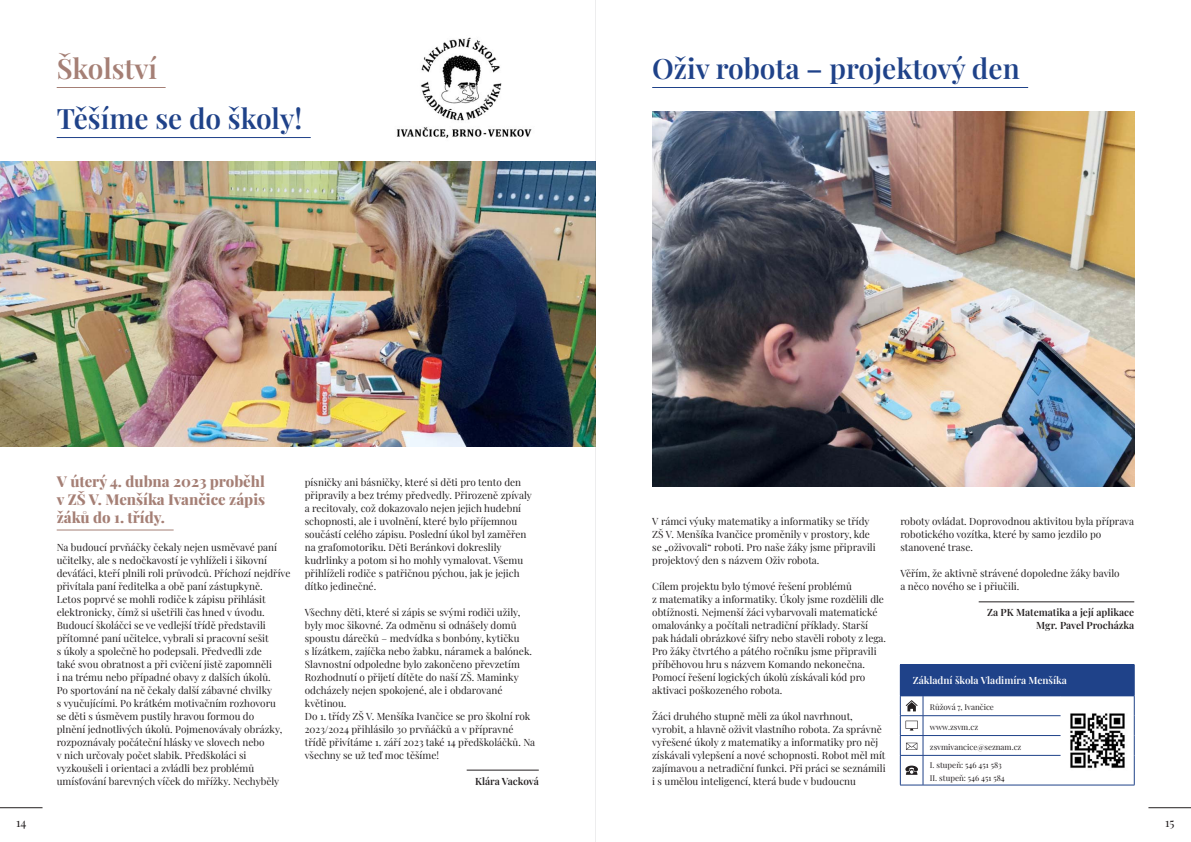
<style>
.page{position:relative;width:1191px;height:842px;background:#fff}
.page>*{position:absolute;margin:0;border:0;box-sizing:border-box;transform-origin:0 0}
.t1{font:600 28px "Playfair Display";color:#1f4289}
.t2{font:600 28px "Playfair Display";color:#a57f75}
.t3{font:800 15px/18px "Playfair Display";color:#a57f75;text-align:justify}
.t4{font:12px "Playfair Display";color:#231f20}
.t5{font:10px/13px "Playfair Display";color:#231f20}
.t6{font:600 10px/13px "Playfair Display";color:#231f20;text-align:right}
.t7{font:600 10px "Playfair Display";color:#fff}
.t8{font:8px/13px "Playfair Display";color:#231f20}
</style>
<div class="page">
<hr style="left:1148px;top:807px;width:43px;height:1px;background:#231f20">
<hr style="left:0;top:807px;width:43px;height:1px;background:#231f20">
<hr style="left:57px;top:87px;width:109px;height:1px;background:#a57f75">
<hr style="left:57px;top:137px;width:254px;height:1px;background:#1f4289">
<hr style="left:57px;top:530px;width:117px;height:1px;background:#a57f75">
<hr style="left:467px;top:770px;width:72px;height:1px;background:#231f20">
<img style="left:0;top:161px;width:595px;height:285px">
<img style="left:396px;top:127px;width:136px;height:11px">
<img style="left:417px;top:35px;width:89px;height:90px;border-radius:50%">
<hr style="left:652px;top:87px;width:376px;height:1px;background:#1f4289">
<img style="left:652px;top:111px;width:482px;height:375px">
<div style="left:900px;top:665px;width:234px;height:31px;background:#1f4289"></div>
<svg style="left:900px;top:664px;width:23px;height:1px"></svg>
<hr style="left:923px;top:664px;width:211px;height:1px;background:#1f4289">
<hr style="left:1134px;top:665px;width:1px;height:31px;background:#1f4289">
<hr style="left:923px;top:696px;width:137px;height:1px;background:#1f4289">
<hr style="left:1060px;top:696px;width:74px;height:1px;background:#1f4289">
<hr style="left:923px;top:715px;width:137px;height:1px;background:#1f4289">
<hr style="left:923px;top:735px;width:137px;height:1px;background:#1f4289">
<svg style="left:1134px;top:696px;width:1px;height:59px"></svg>
<hr style="left:923px;top:755px;width:137px;height:1px;background:#1f4289">
<hr style="left:1134px;top:755px;width:1px;height:30px;background:#1f4289">
<hr style="left:900px;top:785px;width:234px;height:1px;background:#1f4289">
<img style="left:1070px;top:713px;width:55px;height:56px">
<svg style="left:900px;top:696px;width:23px;height:89px"></svg>
<hr style="left:978px;top:602px;width:156px;height:1px;background:#231f20">
<svg style="left:595px;top:0;width:1px;height:842px"></svg>
<h1 class="t2" style="left:57px;top:49px;width:102px">Školství</h1>
<h1 class="t1" style="left:57px;top:99px;width:247px">Těšíme se do školy!</h1>
<h1 class="t1" style="left:652px;top:49px;width:369px">Oživ robota – projektový den</h1>
<h2 class="t3" style="left:57px;top:472px;width:210px">V úterý 4. dubna 2023 proběhl v ZŠ V. Menšíka Ivančice zápis žáků do 1. třídy.</h2>
<p class="t5" style="left:57px;top:541px;width:235px">Na budoucí prvňáčky čekaly nejen usměvavé paní učitelky, ale s nedočkavostí je vyhlíželi i šikovní deváťáci, kteří plnili roli průvodců. Příchozí nejdříve přivítala paní ředitelka a obě paní zástupkyně.<br>Letos poprvé se mohli rodiče k zápisu přihlásit elektronicky, čímž si ušetřili čas hned v úvodu.<br>Budoucí školáčci se ve vedlejší třídě představili přítomné paní učitelce, vybrali si pracovní sešit<br>s úkoly a společně ho podepsali. Předvedli zde<br>také svou obratnost a při cvičení jistě zapomněli<br>i na trému nebo případné obavy z dalších úkolů.<br>Po sportování na ně čekaly další zábavné chvilky<br>s vyučujícími. Po krátkém motivačním rozhovoru<br>se děti s úsměvem pustily hravou formou do<br>plnění jednotlivých úkolů. Pojmenovávaly obrázky, rozpoznávaly počáteční hlásky ve slovech nebo<br>v nich určovaly počet slabik. Předškoláci si vyzkoušeli i orientaci a zvládli bez problémů umísťování barevných víček do mřížky. Nechyběly</p>
<p class="t5" style="left:305px;top:475px;width:229px">písničky ani básničky, které si děti pro tento den připravily a bez trémy předvedly. Přirozeně zpívaly a recitovaly, což dokazovalo nejen jejich hudební schopnosti, ale i uvolnění, které bylo příjemnou součástí celého zápisu. Poslední úkol byl zaměřen na grafomotoriku. Děti Beránkovi dokreslily kudrlinky a potom si ho mohly vymalovat. Všemu přihlíželi rodiče s patřičnou pýchou, jak je jejich dítko jedinečné.</p>
<p class="t5" style="left:305px;top:605px;width:232px">Všechny děti, které si zápis se svými rodiči užily, byly moc šikovné. Za odměnu si odnášely domů spoustu dárečků – medvídka s bonbóny, kytičku<br>s lízátkem, zajíčka nebo žabku, náramek a balónek.<br>Slavnostní odpoledne bylo zakončeno převzetím Rozhodnutí o přijetí dítěte do naší ZŠ. Maminky odcházely nejen spokojené, ale i obdarované květinou.<br>Do 1. třídy ZŠ V. Menšíka Ivančice se pro školní rok 2023/2024 přihlásilo 30 prvňáčků a v přípravné třídě přivítáme 1. září 2023 také 14 předškoláčků. Na všechny se už teď moc těšíme!</p>
<p class="t6" style="left:475px;top:774px;width:65px">Klára Vacková</p>
<p class="t5" style="left:652px;top:515px;width:225px">V rámci výuky matematiky a informatiky se třídy ZŠ V. Menšíka Ivančice proměnily v prostory, kde se „oživovali“ roboti. Pro naše žáky jsme připravili projektový den s názvem Oživ robota.</p>
<p class="t5" style="left:652px;top:580px;width:235px">Cílem projektu bylo týmové řešení problémů<br>z matematiky a informatiky. Úkoly jsme rozdělili dle obtížnosti. Nejmenší žáci vybarvovali matematické omalovánky a počítali netradiční příklady. Starší pak hádali obrázkové šifry nebo stavěli roboty z lega.<br>Pro žáky čtvrtého a pátého ročníku jsme připravili příběhovou hru s názvem Komando nekonečna.<br>Pomocí řešení logických úkolů získávali kód pro aktivaci poškozeného robota.</p>
<p class="t5" style="left:652px;top:710px;width:235px">Žáci druhého stupně měli za úkol navrhnout, vyrobit, a hlavně oživit vlastního robota. Za správně vyřešené úkoly z matematiky a informatiky pro něj získávali vylepšení a nové schopnosti. Robot měl mít zajímavou a netradiční funkci. Při práci se seznámili i s umělou inteligencí, která bude v budoucnu</p>
<p class="t5" style="left:900px;top:515px;width:235px">roboty ovládat. Doprovodnou aktivitou byla příprava robotického vozítka, které by samo jezdilo po stanovené trase.</p>
<p class="t5" style="left:900px;top:567px;width:221px">Věřím, že aktivně strávené dopoledne žáky bavilo a něco nového se i přiučili.</p>
<p class="t6" style="left:987px;top:606px;width:149px">Za PK Matematika a její aplikace<br>Mgr. Pavel Procházka</p>
<p class="t7" style="left:913px;top:673px;width:156px">Základní škola Vladimíra Menšíka</p>
<p class="t8" style="left:930px;top:700px;width:66px">Růžová 7, Ivančice</p>
<p class="t8" style="left:930px;top:720px;width:50px">www.zsvm.cz</p>
<p class="t8" style="left:930px;top:740px;width:93px">zsvmivancice@seznam.cz</p>
<p class="t8" style="left:930px;top:758px;width:76px">I. stupeň: 546 451 583<br>II. stupeň: 546 451 584</p>
<p class="t4" style="left:16px;top:814px;width:12px">14</p>
<p class="t4" style="left:1165px;top:814px;width:11px">15</p>
</div>
